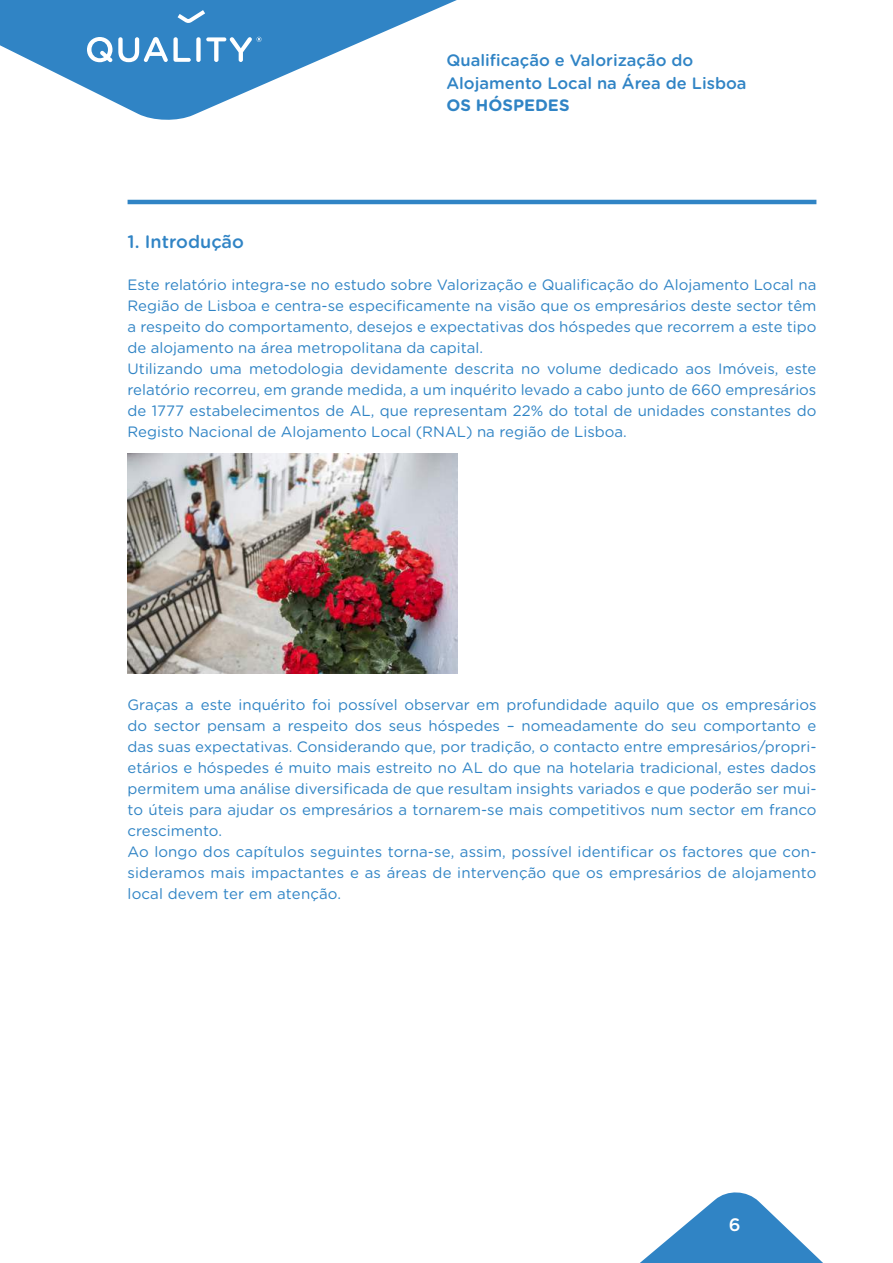
<style>
.page{position:relative;width:893px;height:1263px;background:#fff}
.page>*{position:absolute;margin:0;border:0;box-sizing:border-box;transform-origin:0 0}
.t1{font:500 18px "Gotham Rounded";color:#3084c5}
.t2{font:500 18px "Gotham Rounded";color:#fff}
.t3{font:500 16.5px/22.5px "Gotham Rounded";color:#3084c5}
.t4{font:700 16.5px "Gotham Rounded";color:#3084c5}
.t5{font:15px/21px "Gotham Rounded";color:#3084c5}
</style>
<div class="page">
<svg style="left:640px;top:1192px;width:183px;height:71px"></svg>
<svg style="left:0;top:0;width:457px;height:120px;fill:#3084c5"></svg>
<svg style="left:178px;top:10px;width:27px;height:13px"></svg>
<svg style="left:87px;top:37px;width:25px;height:25px"></svg>
<svg style="left:118px;top:37px;width:73px;height:25px"></svg>
<div style="left:196px;top:37px;width:5px;height:25px;background:#fff;border-radius:2px"></div>
<svg style="left:206px;top:37px;width:56px;height:25px"></svg>
<hr style="left:128px;top:200px;width:688px;height:4px;background:#3084c5">
<img style="left:128px;top:454px;width:330px;height:220px">
<p class="t3" style="left:446px;top:48px;width:302px">Qualificação e Valorização do<br>Alojamento Local na Área de Lisboa</p>
<p class="t4" style="left:446px;top:93px;width:125px">OS HÓSPEDES</p>
<p class="t1" style="left:128px;top:229px;width:118px">1. Introdução</p>
<p class="t5" style="left:128px;top:274px;width:690px">Este relatório integra-se no estudo sobre Valorização e Qualificação do Alojamento Local na Região de Lisboa e centra-se especificamente na visão que os empresários deste sector têm a respeito do comportamento, desejos e expectativas dos hóspedes que recorrem a este tipo de alojamento na área metropolitana da capital.<br>Utilizando uma metodologia devidamente descrita no volume dedicado aos Imóveis, este relatório recorreu, em grande medida, a um inquérito levado a cabo junto de 660 empresários de 1777 estabelecimentos de AL, que representam 22% do total de unidades constantes do Registo Nacional de Alojamento Local (RNAL) na região de Lisboa.</p>
<p class="t5" style="left:128px;top:694px;width:690px">Graças a este inquérito foi possível observar em profundidade aquilo que os empresários do sector pensam a respeito dos seus hóspedes – nomeadamente do seu comportanto e das suas expectativas. Considerando que, por tradição, o contacto entre empresários/propri&shy;etários e hóspedes é muito mais estreito no AL do que na hotelaria tradicional, estes dados permitem uma análise diversificada de que resultam insights variados e que poderão ser mui&shy;to úteis para ajudar os empresários a tornarem-se mais competitivos num sector em franco crescimento.<br>Ao longo dos capítulos seguintes torna-se, assim, possível identificar os factores que con&shy;sideramos mais impactantes e as áreas de intervenção que os empresários de alojamento local devem ter em atenção.</p>
<p class="t2" style="left:729px;top:1211px;width:13px">6</p>
</div>
